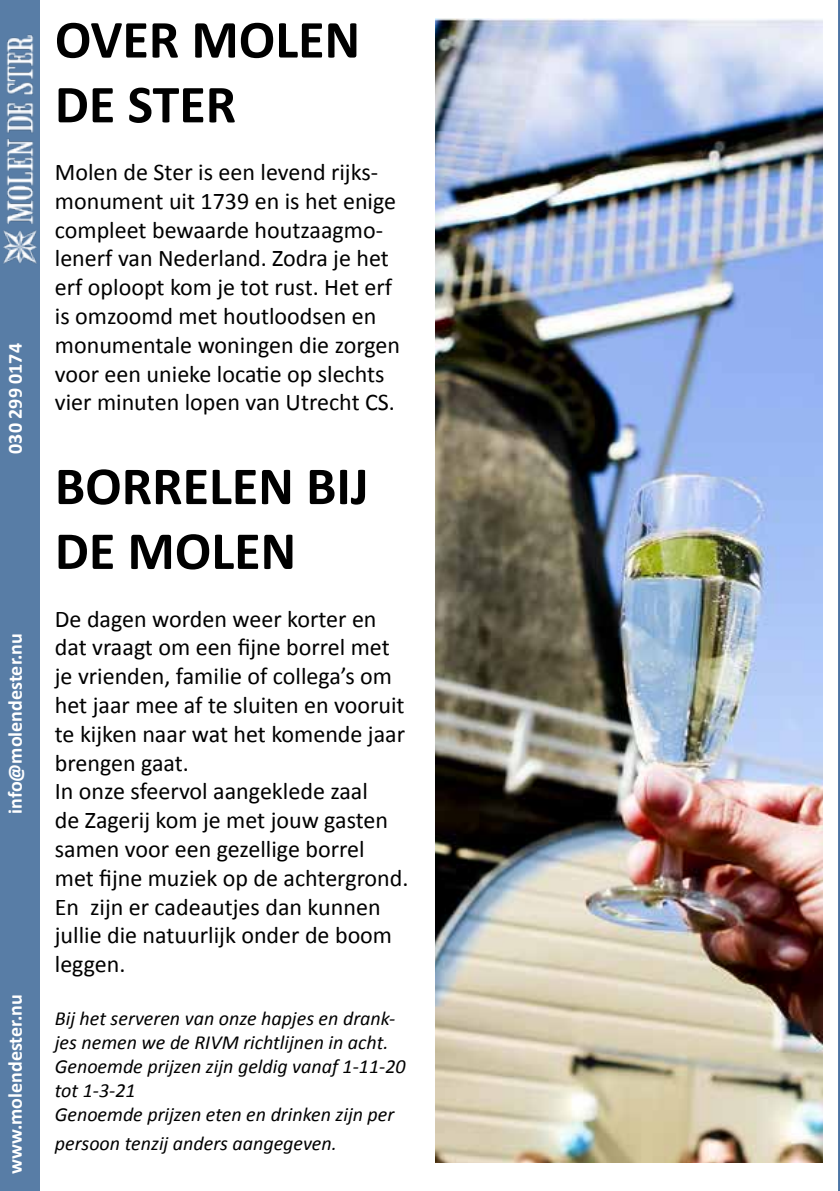
<style>
.page{position:relative;width:840px;height:1191px;background:#fff}
.page>*{position:absolute;margin:0;border:0;box-sizing:border-box;transform-origin:0 0}
.t1{font:700 54px/64.8px "Calibri";color:#000}
.t2{font:24px/28.8px "Calibri";color:#000}
.t3{font:italic 20px/24px "Calibri";color:#000}
.t4{font:700 20px "Calibri";color:#fff}
</style>
<div class="page">
<svg style="left:838px;top:0;width:1px;height:1191px"></svg>
<img style="left:435px;top:18px;width:387px;height:1144px">
<div style="left:0;top:0;width:40px;height:1191px;background:#587da6"></div>
<img style="left:3px;top:34px;width:34px;height:230px">
<p class="t4" style="left:3px;top:454px;width:112px;rotate:-90deg">030 299 0174</p>
<p class="t4" style="left:3px;top:814px;width:182px;rotate:-90deg">info@molendester.nu</p>
<p class="t4" style="left:3px;top:1174px;width:181px;rotate:-90deg">www.molendester.nu</p>
<h1 class="t1" style="left:55px;top:5px;width:306px">OVER MOLEN<br>DE STER</h1>
<p class="t2" style="left:55px;top:156px;width:346px">Molen de Ster is een levend rijks&shy;monument uit 1739 en is het enige compleet bewaarde houtzaagmo&shy;lenerf van Nederland. Zodra je het erf oploopt kom je tot rust. Het erf is omzoomd met houtloodsen en monumentale woningen die zorgen voor een unieke locatie op slechts vier minuten lopen van Utrecht CS.</p>
<h1 class="t1" style="left:55px;top:451px;width:315px">BORRELEN BIJ<br>DE MOLEN</h1>
<p class="t2" style="left:55px;top:603px;width:355px">De dagen worden weer korter en dat vraagt om een fijne borrel met je vrienden, familie of collega’s om het jaar mee af te sluiten en vooruit te kijken naar wat het komende jaar brengen gaat.<br>In onze sfeervol aangeklede zaal<br>de Zagerij kom je met jouw gasten samen voor een gezellige borrel met fijne muziek op de achtergrond.<br>En zijn er cadeautjes dan kunnen jullie die natuurlijk onder de boom leggen.</p>
<p class="t3" style="left:55px;top:1005px;width:352px">Bij het serveren van onze hapjes en drank&shy;jes nemen we de RIVM richtlijnen in acht.<br>Genoemde prijzen zijn geldig vanaf 1-11-20 tot 1-3-21<br>Genoemde prijzen eten en drinken zijn per</p>
<p class="t3" style="left:55px;top:1130px;width:283px">persoon tenzij anders aangegeven.</p>
</div>
